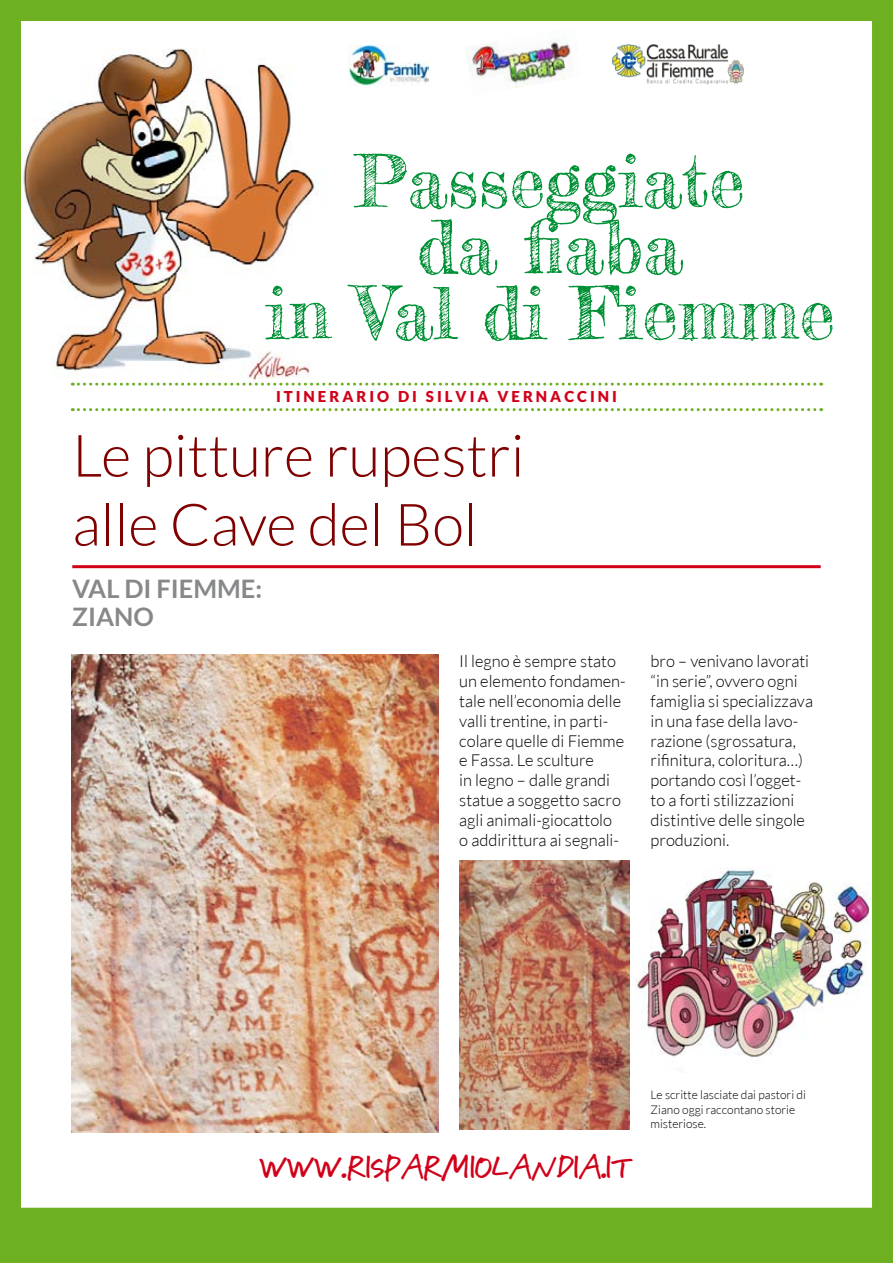
<style>
.page{position:relative;width:893px;height:1263px;background:#fff}
.page>*{position:absolute;margin:0;border:0;box-sizing:border-box;transform-origin:0 0}
.t1{font:72px/66px "Frederickathe Great";color:#009036;text-align:center}
.t2{font:300 58.5px/69px "Lato";color:#800000}
.t3{font:30px "Nicocyan";color:#d10019}
.t4{font:700 25.5px/28.5px "Lato";color:#87888a}
.t5{font:300 16.5px/19.8px "Lato";color:#000}
.t6{font:900 15px "Lato";letter-spacing:.2em;color:#d10019}
.t7{font:300 12px/14.4px "Lato";color:#000}
</style>
<div class="page">
<img style="left:23px;top:48px;width:320px;height:338px">
<svg style="left:72px;top:383px;width:750px;height:3px"></svg>
<svg style="left:72px;top:408px;width:750px;height:3px"></svg>
<img style="left:613px;top:44px;width:131px;height:41px">
<img style="left:466px;top:39px;width:105px;height:49px">
<img style="left:349px;top:44px;width:80px;height:41px">
<img style="left:71px;top:655px;width:367px;height:477px">
<img style="left:459px;top:860px;width:170px;height:270px">
<div style="left:0;top:0;width:893px;height:1263px;border:21px solid #6db122"></div>
<div style="left:1px;top:1208px;width:891px;height:53px;background:#6db122"></div>
<div style="left:0;top:1208px;width:893px;height:54px;border:2px solid #6db122"></div>
<hr style="left:72px;top:565px;width:749px;height:3px;background:#d10019">
<img style="left:635px;top:868px;width:235px;height:189px">
<h1 class="t1" style="left:265px;top:148px;width:572px">Passeggiate<br>da fiaba<br>in Val di Fiemme</h1>
<p class="t6" style="left:276px;top:387px;width:342px">ITINERARIO DI SILVIA VERNACCINI</p>
<h2 class="t2" style="left:72px;top:421px;width:454px">Le pitture rupestri alle Cave del Bol</h2>
<h3 class="t4" style="left:72px;top:574px;width:191px">VAL DI FIEMME:<br>ZIANO</h3>
<p class="t5" style="left:459px;top:651px;width:168px">Il legno è sempre stato un elemento fondamen&shy;tale nell’economia delle valli trentine, in parti&shy;colare quelle di Fiemme e Fassa. Le sculture<br>in legno – dalle grandi statue a soggetto sacro agli animali-giocattolo<br>o addirittura ai segnali-</p>
<p class="t5" style="left:651px;top:651px;width:164px">bro – venivano lavorati “in serie”, ovvero ogni famiglia si specializzava in una fase della lavo&shy;razione (sgrossatura, rifinitura, coloritura…) portando così l’ogget&shy;to a forti stilizzazioni distintive delle singole produzioni.</p>
<p class="t7" style="left:651px;top:1088px;width:157px">Le scritte lasciate dai pastori di<br>Ziano oggi raccontano storie misteriose.</p>
<h3 class="t3" style="left:260px;top:1150px;width:375px">WWW.RISPARMIOLANDIA.IT</h3>
</div>
